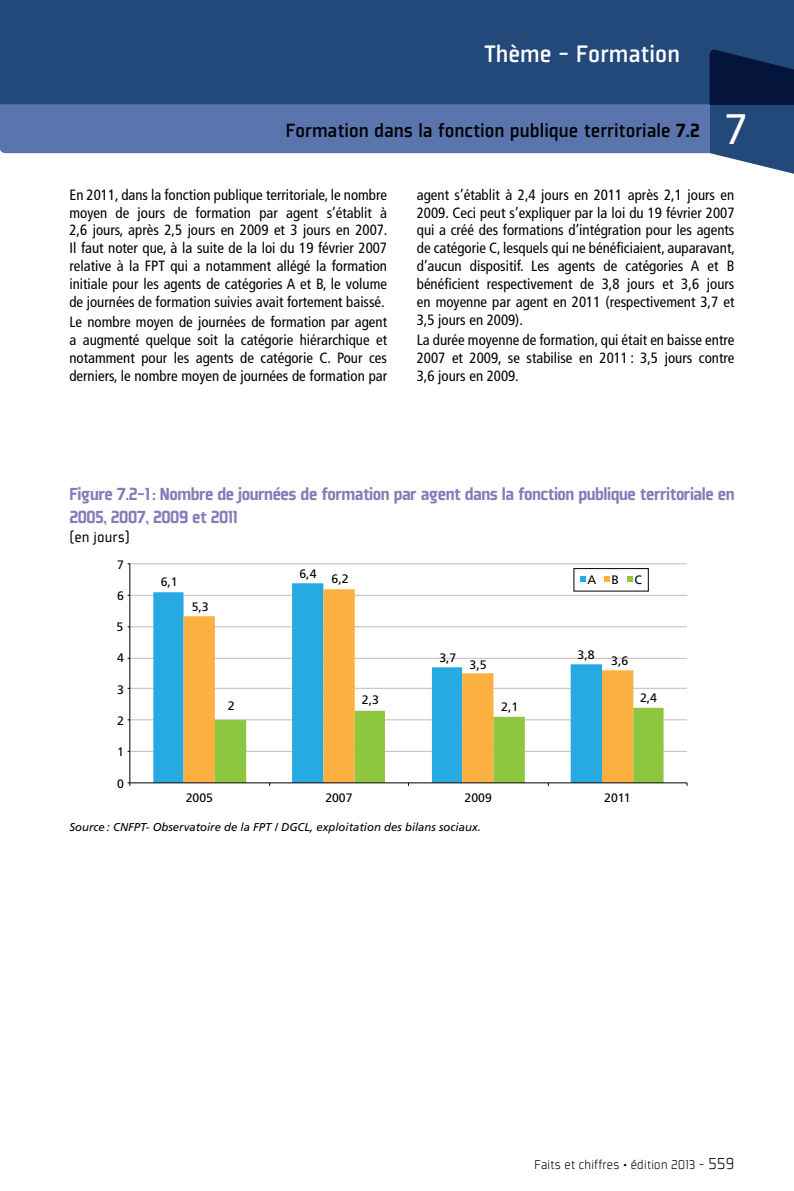
<style>
.page{position:relative;width:794px;height:1191px;background:#fff}
.page>*{position:absolute;margin:0;border:0;box-sizing:border-box;transform-origin:0 0}
.t1{font:47.25px "Plexes";color:#fff}
.t2{font:500 26.25px "Plexes";color:#fff}
.t3{font:500 21px "Plexes";color:#000}
.t4{font:900 19.25px/23.1px "Plexes";letter-spacing:-.025em;color:#897ab9}
.t5{font:15.75px "Plexes";color:#000}
.t6{font:condensed 14.88px/17.8px "Frutiger";color:#000;text-align:justify}
.t7{font:300 14px "Plexes";letter-spacing:-.02em;color:#000}
.t8{font:12.25px "Frutiger";color:#000}
.t9{font:italic 11.38px "Frutiger LT Std";color:#000}
.s1{font-weight:900}
.s2{font-size:17.5px}
</style>
<div class="page">
<div style="left:0;top:0;width:794px;height:104px;background:#23487a"></div>
<svg style="left:0;top:50px;width:794px;height:124px"></svg>
<div style="left:573px;top:568px;width:76px;height:23px;background:#fff;border:1px solid #000"></div>
<svg style="left:580px;top:576px;width:5px;height:5px"></svg>
<svg style="left:604px;top:576px;width:5px;height:5px"></svg>
<svg style="left:627px;top:576px;width:5px;height:5px"></svg>
<hr style="left:130px;top:751px;width:557px;height:1px;background:#bcbec0">
<hr style="left:130px;top:719px;width:557px;height:1px;background:#bcbec0">
<hr style="left:130px;top:688px;width:557px;height:1px;background:#bcbec0">
<hr style="left:130px;top:658px;width:557px;height:1px;background:#bcbec0">
<hr style="left:130px;top:626px;width:557px;height:1px;background:#bcbec0">
<hr style="left:130px;top:595px;width:557px;height:1px;background:#bcbec0">
<hr style="left:130px;top:563px;width:557px;height:1px;background:#bcbec0">
<svg style="left:153px;top:583px;width:422px;height:199px;fill:#27aae1"></svg>
<svg style="left:183px;top:589px;width:450px;height:193px"></svg>
<hr style="left:129px;top:564px;width:1px;height:219px;background:#000">
<hr style="left:130px;top:782px;width:557px;height:1px;background:#000">
<svg style="left:215px;top:708px;width:448px;height:78px"></svg>
<h2 class="t2" style="left:484px;top:40px;width:197px">Thème - Formation</h2>
<h3 class="t3" style="left:286px;top:119px;width:415px">Formation dans la fonction publique territoriale <span class="s1">7.2</span></h3>
<h1 class="t1" style="left:724px;top:104px;width:25px">7</h1>
<p class="t6" style="left:69px;top:186px;width:319px">En 2011, dans la fonction publique territoriale, le nombre moyen de jours de formation par agent s’établit à 2,6 jours, après 2,5 jours en 2009 et 3 jours en 2007.<br>Il faut noter que, à la suite de la loi du 19 février 2007 relative à la FPT qui a notamment allégé la formation initiale pour les agents de catégories A et B, le volume de journées de formation suivies avait fortement baissé.</p>
<p class="t6" style="left:69px;top:313px;width:319px">Le nombre moyen de journées de formation par agent a augmenté quelque soit la catégorie hiérarchique et notamment pour les agents de catégorie C. Pour ces derniers, le nombre moyen de journées de formation par</p>
<p class="t6" style="left:417px;top:186px;width:320px">agent s’établit à 2,4 jours en 2011 après 2,1 jours en 2009. Ceci peut s’expliquer par la loi du 19 février 2007 qui a créé des formations d’intégration pour les agents de catégorie C, lesquels qui ne bénéficiaient, auparavant, d’aucun dispositif. Les agents de catégories A et B bénéficient respectivement de 3,8 jours et 3,6 jours en moyenne par agent en 2011 (respectivement 3,7 et 3,5 jours en 2009).</p>
<p class="t6" style="left:417px;top:331px;width:319px">La durée moyenne de formation, qui était en baisse entre 2007 et 2009, se stabilise en 2011 : 3,5 jours contre 3,6 jours en 2009.</p>
<p class="t4" style="left:69px;top:482px;width:666px">Figure 7.2-1: Nombre de journées de formation par agent dans la fonction publique territoriale en<br>2005, 2007, 2009 et 2011</p>
<p class="t5" style="left:69px;top:528px;width:62px">(en jours)</p>
<p class="t8" style="left:161px;top:574px;width:19px">6,1</p>
<p class="t8" style="left:587px;top:572px;width:33px">A B</p>
<p class="t8" style="left:634px;top:572px;width:9px">C</p>
<p class="t8" style="left:117px;top:557px;width:8px">7</p>
<p class="t8" style="left:299px;top:566px;width:19px">6,4</p>
<p class="t8" style="left:331px;top:571px;width:19px">6,2</p>
<p class="t8" style="left:117px;top:588px;width:8px">6</p>
<p class="t8" style="left:117px;top:619px;width:8px">5</p>
<p class="t8" style="left:117px;top:651px;width:8px">4</p>
<p class="t8" style="left:117px;top:682px;width:8px">3</p>
<p class="t8" style="left:117px;top:713px;width:8px">2</p>
<p class="t8" style="left:117px;top:745px;width:8px">1</p>
<p class="t8" style="left:117px;top:776px;width:8px">0</p>
<p class="t8" style="left:192px;top:599px;width:19px">5,3</p>
<p class="t8" style="left:228px;top:698px;width:8px">2</p>
<p class="t8" style="left:362px;top:693px;width:19px">2,3</p>
<p class="t8" style="left:439px;top:650px;width:19px">3,7</p>
<p class="t8" style="left:577px;top:647px;width:19px">3,8</p>
<p class="t8" style="left:469px;top:657px;width:19px">3,5</p>
<p class="t8" style="left:611px;top:653px;width:19px">3,6</p>
<p class="t8" style="left:501px;top:700px;width:19px">2,1</p>
<p class="t8" style="left:186px;top:790px;width:29px">2005</p>
<p class="t8" style="left:325px;top:790px;width:29px">2007</p>
<p class="t8" style="left:464px;top:790px;width:29px">2009</p>
<p class="t8" style="left:604px;top:790px;width:28px">2011</p>
<p class="t9" style="left:69px;top:820px;width:413px">Source : CNFPT- Observatoire de la FPT / DGCL, exploitation des bilans sociaux.</p>
<p class="t8" style="left:640px;top:690px;width:19px">2,4</p>
<p class="t7" style="left:534px;top:1157px;width:202px">Faits et chiffres • édition 2013 - <span class="s2">559</span></p>
</div>
